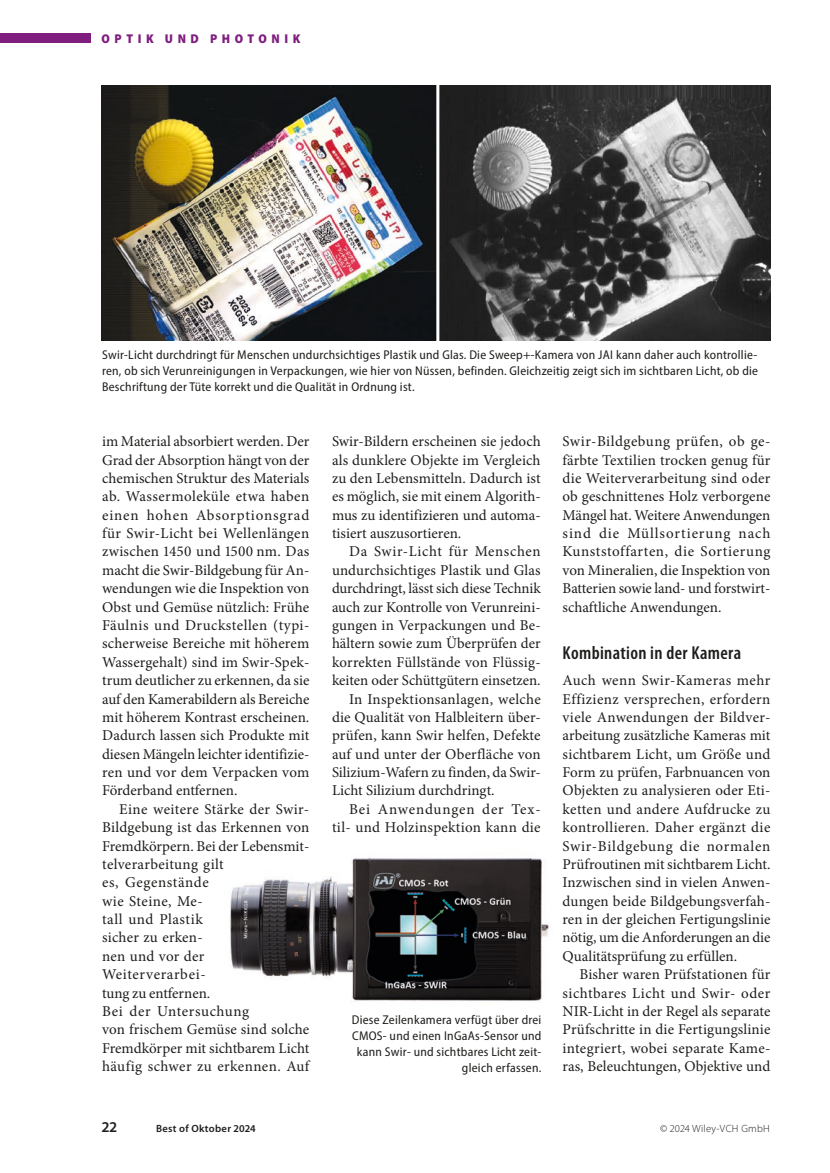
<style>
.page{position:relative;width:830px;height:1173px;background:#fff}
.page>*{position:absolute;margin:0;border:0;box-sizing:border-box;transform-origin:0 0}
.Ü2{font:600 condensed 18.75px "Myriad Pro";letter-spacing:.02em;color:#1d1d1b}
.GT{font:15px/18.3px "Minion Pro";letter-spacing:.005em;color:#1d1d1b;text-align:justify}
.GTO{font:15px/18.5px "Minion Pro";color:#1d1d1b;text-align:justify}
.GT-2{font:15px/18.3px "Minion Pro";letter-spacing:.025em;color:#1d1d1b;text-align:right}
.t1{font:600 15px "Myriad Pro";color:#1d1d1b}
.BU_schwarz{font:semi-condensed 12.75px/15.8px "Myriad Pro";letter-spacing:.02em;color:#1d1d1b;text-align:justify}
.t2{font:900 semi-condensed 12.75px "Myriad Pro";letter-spacing:.36em;color:#7f1e7e}
.t3{font:300 10.5px "Myriad Pro";letter-spacing:.03em;color:#1d1d1b}
.t4{font:600 10.5px "Myriad Pro";letter-spacing:.03em;color:#1d1d1b}
</style>
<div class="page">
<div style="left:0;top:33px;width:91px;height:10px;background:#7f1e7e"></div>
<img style="left:102px;top:86px;width:668px;height:255px">
<hr style="left:436px;top:77px;width:3px;height:264px;background:#fff">
<img style="left:230px;top:857px;width:319px;height:145px">
<p class="t2" style="left:102px;top:30px;width:200px">OPTIK UND PHOTONIK</p>
<p class="BU_schwarz" style="left:102px;top:347px;width:657px">Swir-Licht durchdringt für Menschen undurchsichtiges Plastik und Glas. Die Sweep+-Kamera von JAI kann daher auch kontrollie&shy;ren, ob sich Verunreinigungen in Verpackungen, wie hier von Nüssen, befinden. Gleichzeitig zeigt sich im sichtbaren Licht, ob die Beschriftung der Tüte korrekt und die Qualität in Ordnung ist.</p>
<p class="GTO" style="left:102px;top:432px;width:209px">im Material absorbiert werden. Der Grad der Absorption hängt von der chemischen Struktur des Materials ab. Wassermoleküle etwa haben einen hohen Absorptionsgrad für Swir-Licht bei Wellenlängen zwischen 1450 und 1500 nm. Das macht die Swir-Bildgebung für An&shy;wendungen wie die Inspektion von Obst und Gemüse nützlich: Frühe Fäulnis und Druckstellen (typi&shy;scherweise Bereiche mit höherem Wassergehalt) sind im Swir-Spek&shy;trum deutlicher zu erkennen, da sie auf den Kamerabildern als Bereiche mit höherem Kontrast erscheinen.<br>Dadurch lassen sich Produkte mit diesen Mängeln leichter identifizie&shy;ren und vor dem Verpacken vom Förderband entfernen.</p>
<p class="GT" style="left:102px;top:800px;width:209px;text-align:left;text-indent:17px">Eine weitere Stärke der Swir-<br>Bildgebung ist das Erkennen von<br>Fremdkörpern. Bei der Lebensmit&shy;telverarbeitung gilt<br>es, Gegenstände<br>wie Steine, Me-<br>tall und Plastik<br>sicher zu erken-<br>nen und vor der<br>Weiterverarbei-<br>tung zu entfernen.<br>Bei der Untersuchung<br>von frischem Gemüse sind solche<br>Fremdkörper mit sichtbarem Licht häufig schwer zu erkennen. Auf</p>
<p class="GT" style="left:332px;top:432px;width:210px">Swir-Bildern erscheinen sie jedoch als dunklere Objekte im Vergleich zu den Lebensmitteln. Dadurch ist es möglich, sie mit einem Algorith&shy;mus zu identifizieren und automa&shy;tisiert auszusortieren.</p>
<p class="GT" style="left:332px;top:542px;width:210px;text-indent:17px">Da Swir-Licht für Menschen undurchsichtiges Plastik und Glas durchdringt, lässt sich diese Technik auch zur Kontrolle von Verunreini&shy;gungen in Verpackungen und Be&shy;hältern sowie zum Überprüfen der korrekten Füllstände von Flüssig&shy;keiten oder Schüttgütern einsetzen.</p>
<p class="GT" style="left:332px;top:689px;width:210px;text-indent:17px">In Inspektionsanlagen, welche die Qualität von Halbleitern über&shy;prüfen, kann Swir helfen, Defekte auf und unter der Oberfläche von Silizium-Wafern zu finden, da Swir-Licht Silizium durchdringt.</p>
<p class="GT-2" style="left:332px;top:800px;width:210px">Bei Anwendungen der Tex&shy;til- und Holzinspektion kann die</p>
<p class="BU_schwarz" style="left:351px;top:1012px;width:191px;text-align:right">Diese Zeilenkamera verfügt über drei<br>CMOS- und einen InGaAs-Sensor und kann Swir- und sichtbares Licht zeit&shy;gleich erfassen.</p>
<p class="GT" style="left:562px;top:432px;width:209px">Swir-Bildgebung prüfen, ob ge&shy;färbte Textilien trocken genug für die Weiterverarbeitung sind oder ob geschnittenes Holz verborgene Mängel hat. Weitere Anwendungen sind die Müllsortierung nach Kunststoffarten, die Sortierung von Mineralien, die Inspektion von Batterien sowie land- und forstwirt&shy;schaftliche Anwendungen.</p>
<p class="Ü2" style="left:562px;top:641px;width:180px">Kombination in der Kamera</p>
<p class="GTO" style="left:562px;top:671px;width:209px">Auch wenn Swir-Kameras mehr Effizienz versprechen, erfordern viele Anwendungen der Bildver&shy;arbeitung zusätzliche Kameras mit sichtbarem Licht, um Größe und Form zu prüfen, Farbnuancen von Objekten zu analysieren oder Eti&shy;ketten und andere Aufdrucke zu kontrollieren. Daher ergänzt die Swir-Bildgebung die normalen Prüfroutinen mit sichtbarem Licht.<br>Inzwischen sind in vielen Anwen&shy;dungen beide Bildgebungsverfah&shy;ren in der gleichen Fertigungslinie nötig, um die Anforderungen an die Qualitätsprüfung zu erfüllen.</p>
<p class="GT" style="left:562px;top:965px;width:209px;text-indent:17px">Bisher waren Prüfstationen für sichtbares Licht und Swir- oder NIR-Licht in der Regel als separate Prüfschritte in die Fertigungslinie integriert, wobei separate Kame&shy;ras, Beleuchtungen, Objektive und</p>
<p class="t1" style="left:102px;top:1117px;width:16px">22</p>
<p class="t4" style="left:156px;top:1121px;width:101px">Best of Oktober 2024</p>
<p class="t3" style="left:660px;top:1122px;width:111px">© 2024 Wiley-VCH GmbH</p>
</div>
